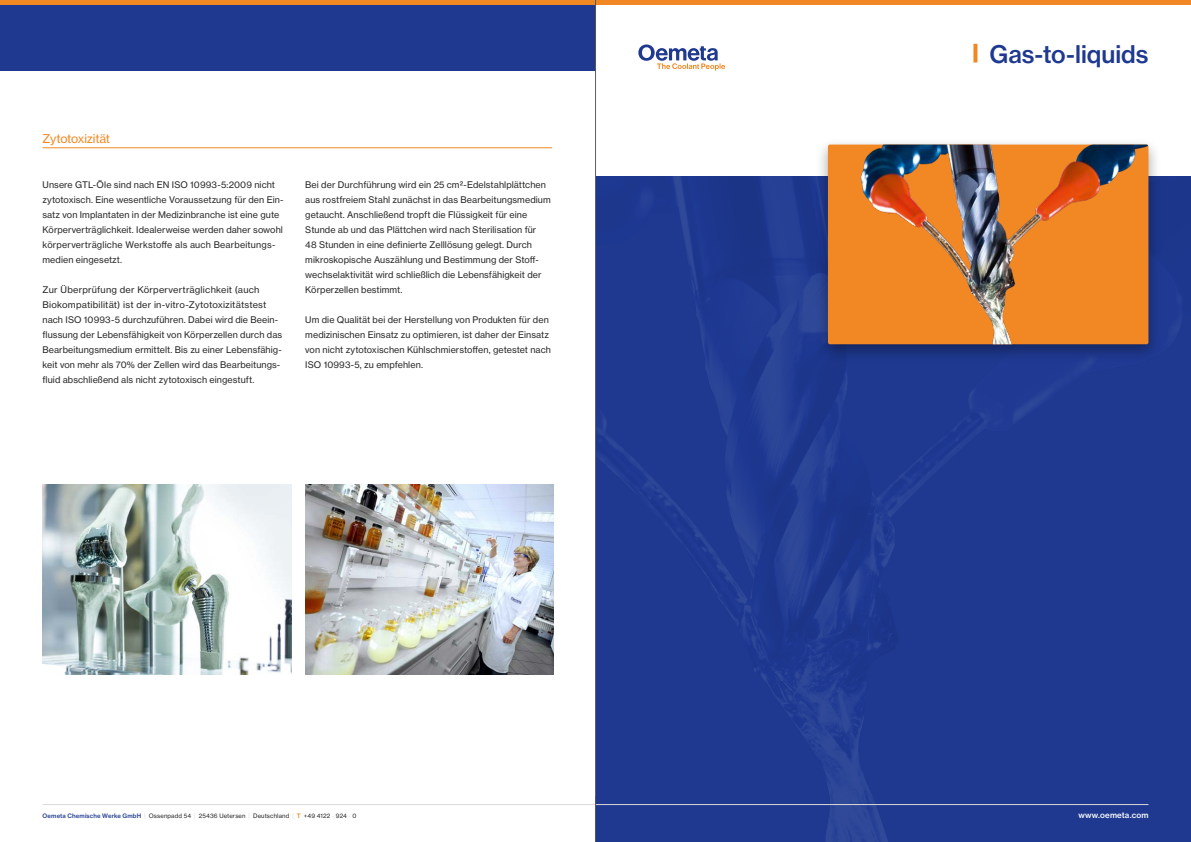
<style>
.page{position:relative;width:1191px;height:842px;background:#fff}
.page>*{position:absolute;margin:0;border:0;box-sizing:border-box;transform-origin:0 0}
.t1{font:24px "N Haas Grotesk TX Pro 65 Md";letter-spacing:-.005em;color:#1e398f}
.t2{font:12px "N Haas Grotesk TX Pro 55 Rg";letter-spacing:-.02em;color:#f18824}
.t3{font:9px/15px "N Haas Grotesk TX Pro 55 Rg";letter-spacing:.01em;color:#282827}
.t4{font:8px "N Haas Grotesk TX Pro 65 Md";letter-spacing:.015em;color:#fff}
.t5{font:6px "N Haas Grotesk TX Pro 55 Rg";letter-spacing:.025em;color:#282827}
.s1{font-family:"N Haas Grotesk TX Pro 65 Md";color:#1e398f}
.s2{color:#dadada}
.s3{font-family:"N Haas Grotesk TX Pro 65 Md";color:#f18824}
</style>
<div class="page">
<img style="left:596px;top:176px;width:595px;height:666px">
<hr style="left:43px;top:804px;width:1105px;height:1px;background:#dadada">
<svg style="left:973px;top:44px;width:4px;height:19px"></svg>
<div style="left:815px;top:137px;width:346px;height:226px;background:#000;opacity:.35"></div>
<div style="left:828px;top:145px;width:320px;height:199px;background:#f18824;border-radius:2px"></div>
<img style="left:860px;top:145px;width:288px;height:199px">
<div style="left:0;top:0;width:595px;height:71px;background:#1e398f"></div>
<img style="left:43px;top:485px;width:249px;height:189px">
<img style="left:305px;top:485px;width:249px;height:189px">
<hr style="left:43px;top:148px;width:509px;height:1px;background:#f18824">
<svg style="left:638px;top:45px;width:87px;height:26px"></svg>
<hr style="left:0;top:0;width:1191px;height:4px;background:#f18824">
<hr style="left:594px;top:0;width:2px;height:842px;background:#000;opacity:.35">
<h2 class="t2" style="left:43px;top:131px;width:69px">Zytotoxizität</h2>
<p class="t3" style="left:43px;top:177px;width:242px">Unsere GTL-Öle sind nach EN ISO 10993-5:2009 nicht zytotoxisch. Eine wesentliche Voraussetzung für den Ein&shy;satz von Implantaten in der Medizinbranche ist eine gute Körperverträglichkeit. Idealerweise werden daher sowohl körperverträgliche Werkstoffe als auch Bearbeitungs&shy;medien eingesetzt.</p>
<p class="t3" style="left:43px;top:282px;width:241px">Zur Überprüfung der Körperverträglichkeit (auch Biokompatibilität) ist der in-vitro-Zytotoxizitätstest nach ISO 10993-5 durchzuführen. Dabei wird die Beein&shy;flussung der Lebensfähigkeit von Körperzellen durch das Bearbeitungsmedium ermittelt. Bis zu einer Lebensfähig&shy;keit von mehr als 70% der Zellen wird das Bearbeitungs&shy;fluid abschließend als nicht zytotoxisch eingestuft.</p>
<p class="t3" style="left:305px;top:177px;width:247px">Bei der Durchführung wird ein 25 cm²-Edelstahlplättchen aus rostfreiem Stahl zunächst in das Bearbeitungsmedium getaucht. Anschließend tropft die Flüssigkeit für eine Stunde ab und das Plättchen wird nach Sterilisation für<br>48 Stunden in eine definierte Zelllösung gelegt. Durch mikroskopische Auszählung und Bestimmung der Stoff&shy;wechselaktivität wird schließlich die Lebensfähigkeit der Körperzellen bestimmt.</p>
<p class="t3" style="left:305px;top:312px;width:247px">Um die Qualität bei der Herstellung von Produkten für den medizinischen Einsatz zu optimieren, ist daher der Einsatz von nicht zytotoxischen Kühlschmierstoffen, getestet nach ISO 10993-5, zu empfehlen.</p>
<h1 class="t1" style="left:989px;top:39px;width:160px">Gas-to-liquids</h1>
<p class="t5" style="left:43px;top:813px;width:315px"><span class="s1">Oemeta Chemische Werke GmbH</span> <span class="s2">|</span> Ossenpadd 54 <span class="s2">|</span> 25436 Uetersen <span class="s2">|</span> Deutschland <span class="s2">|</span> <span class="s3">T</span> +49 4122 <span class="s2">-</span> 924 <span class="s2">-</span> 0</p>
<p class="t4" style="left:1078px;top:810px;width:71px">www.oemeta.com</p>
</div>
